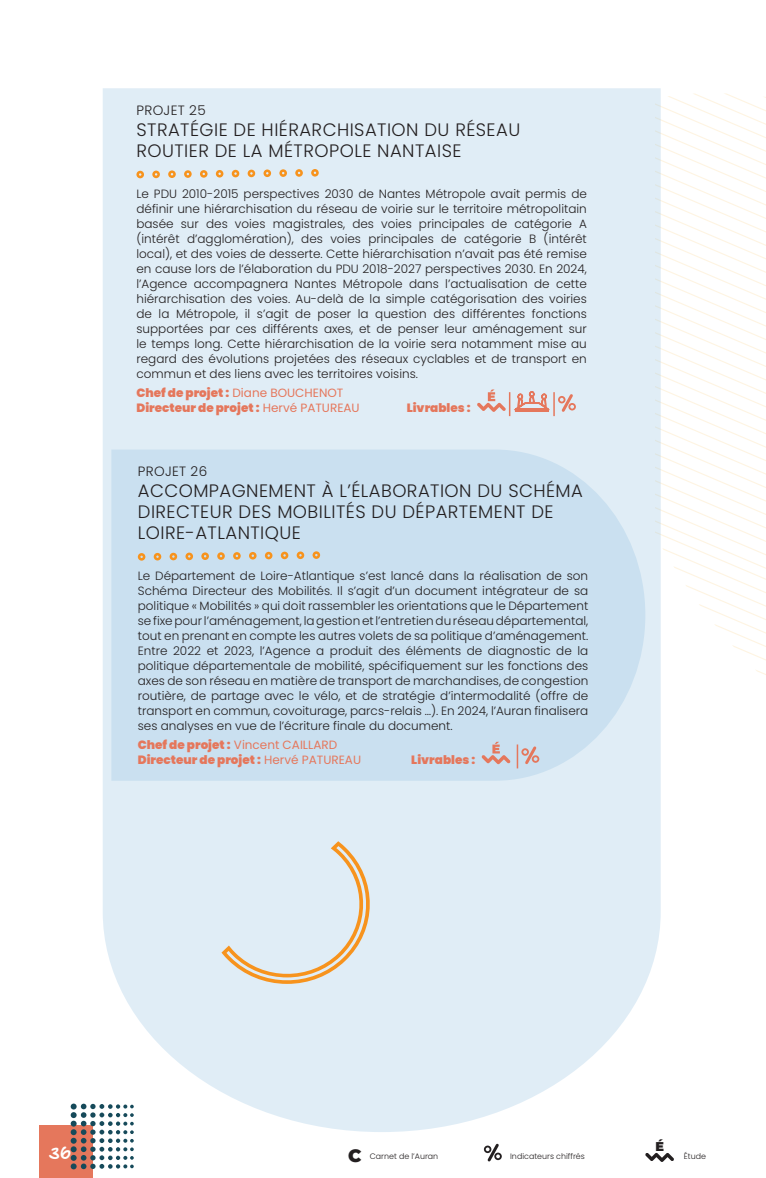
<style>
.page{position:relative;width:766px;height:1178px;background:#fff}
.page>*{position:absolute;margin:0;border:0;box-sizing:border-box;transform-origin:0 0}
.t1{font:300 18px/21px "Poppins";letter-spacing:.025em;color:#231f20}
.t2{font:900 18px "Montserrat Alternates";color:#231f20}
.t3{font:300 13.5px "Poppins";letter-spacing:.025em;color:#231f20}
.t4{font:13.5px "Hand Of Sean Demo";color:#fff}
.t5{font:900 12.75px "Montserrat";color:#231f20}
.t6{font:300 12px/15px "Poppins";color:#231f20;text-align:justify}
.t7{font:900 12px/15px "Poppins";color:#e5775c}
.t8{font:300 7.95px "Poppins";color:#231f20}
.s1{font-weight:400}
</style>
<div class="page">
<svg style="left:660px;top:538px;width:105px;height:14px"></svg>
<svg style="left:660px;top:525px;width:105px;height:13px"></svg>
<svg style="left:660px;top:498px;width:105px;height:14px"></svg>
<svg style="left:660px;top:103px;width:105px;height:382px"></svg>
<svg style="left:667px;top:96px;width:98px;height:375px"></svg>
<svg style="left:692px;top:93px;width:73px;height:365px"></svg>
<div style="left:39px;top:1125px;width:54px;height:53px;background:#e5775c"></div>
<svg style="left:71px;top:1103px;width:63px;height:66px"></svg>
<div style="left:103px;top:88px;width:557px;height:1044px;background:#e0edf6"></div>
<div style="left:111px;top:449px;width:534px;height:332px;background:#cae0f0"></div>
<svg style="left:138px;top:553px;width:7px;height:8px"></svg>
<svg style="left:154px;top:553px;width:7px;height:7px"></svg>
<svg style="left:169px;top:553px;width:8px;height:7px"></svg>
<svg style="left:185px;top:553px;width:8px;height:7px"></svg>
<svg style="left:201px;top:552px;width:8px;height:8px"></svg>
<svg style="left:217px;top:552px;width:8px;height:8px"></svg>
<svg style="left:233px;top:552px;width:8px;height:8px"></svg>
<svg style="left:249px;top:552px;width:7px;height:7px"></svg>
<svg style="left:265px;top:552px;width:7px;height:7px"></svg>
<svg style="left:281px;top:552px;width:7px;height:7px"></svg>
<svg style="left:296px;top:551px;width:8px;height:8px"></svg>
<svg style="left:312px;top:551px;width:8px;height:8px"></svg>
<svg style="left:481px;top:742px;width:29px;height:22px"></svg>
<hr style="left:516px;top:744px;width:2px;height:24px;background:#e5775c">
<svg style="left:521px;top:744px;width:18px;height:23px"></svg>
<svg style="left:136px;top:171px;width:8px;height:7px"></svg>
<svg style="left:152px;top:171px;width:8px;height:7px"></svg>
<svg style="left:168px;top:170px;width:8px;height:8px"></svg>
<svg style="left:184px;top:170px;width:8px;height:8px"></svg>
<svg style="left:200px;top:170px;width:7px;height:8px"></svg>
<svg style="left:216px;top:170px;width:7px;height:8px"></svg>
<svg style="left:232px;top:170px;width:7px;height:7px"></svg>
<svg style="left:247px;top:170px;width:8px;height:7px"></svg>
<svg style="left:263px;top:169px;width:8px;height:8px"></svg>
<svg style="left:279px;top:169px;width:8px;height:8px"></svg>
<svg style="left:295px;top:169px;width:8px;height:8px"></svg>
<svg style="left:311px;top:169px;width:7px;height:8px"></svg>
<svg style="left:477px;top:389px;width:28px;height:23px"></svg>
<hr style="left:508px;top:392px;width:2px;height:24px;background:#e5775c">
<svg style="left:511px;top:369px;width:64px;height:47px"></svg>
<svg style="left:221px;top:841px;width:157px;height:147px"></svg>
<svg style="left:645px;top:1153px;width:29px;height:9px"></svg>
<svg style="left:484px;top:1143px;width:17px;height:19px"></svg>
<p class="t3" style="left:136px;top:102px;width:71px">PROJET 25</p>
<h1 class="t1" style="left:136px;top:119px;width:385px">STRATÉGIE DE HIÉRARCHISATION DU RÉSEAU<br>ROUTIER DE LA MÉTROPOLE NANTAISE</h1>
<p class="t6" style="left:136px;top:186px;width:452px">Le PDU 2010-2015 perspectives 2030 de Nantes Métropole avait permis de définir une hiérarchisation du réseau de voirie sur le territoire métropolitain basée sur des voies magistrales, des voies principales de catégorie A (intérêt d’agglomération), des voies principales de catégorie B (intérêt local), et des voies de desserte. Cette hiérarchisation n’avait pas été remise en cause lors de l’élaboration du PDU 2018-2027 perspectives 2030. En 2024, l’Agence accompagnera Nantes Métropole dans l’actualisation de cette hiérarchisation des voies. Au-delà de la simple catégorisation des voiries de la Métropole, il s’agit de poser la question des différentes fonctions supportées par ces différents axes, et de penser leur aménagement sur le temps long. Cette hiérarchisation de la voirie sera notamment mise au regard des évolutions projetées des réseaux cyclables et de transport en commun et des liens avec les territoires voisins.</p>
<p class="t7" style="left:136px;top:385px;width:225px">Chef de projet : <span class="s1">Diane BOUCHENOT<br></span>Directeur de projet : <span class="s1">Hervé PATUREAU</span></p>
<p class="t7" style="left:406px;top:400px;width:65px">Livrables :</p>
<p class="t3" style="left:138px;top:463px;width:71px">PROJET 26</p>
<h1 class="t1" style="left:138px;top:480px;width:446px">ACCOMPAGNEMENT À L’ÉLABORATION DU SCHÉMA<br>DIRECTEUR DES MOBILITÉS DU DÉPARTEMENT DE<br>LOIRE-ATLANTIQUE</h1>
<p class="t6" style="left:138px;top:568px;width:452px">Le Département de Loire-Atlantique s’est lancé dans la réalisation de son Schéma Directeur des Mobilités. Il s’agit d’un document intégrateur de sa politique « Mobilités » qui doit rassembler les orientations que le Département se fixe pour l’aménagement, la gestion et l’entretien du réseau départemental, tout en prenant en compte les autres volets de sa politique d’aménagement.<br>Entre 2022 et 2023, l’Agence a produit des éléments de diagnostic de la politique départementale de mobilité, spécifiquement sur les fonctions des axes de son réseau en matière de transport de marchandises, de congestion routière, de partage avec le vélo, et de stratégie d’intermodalité (offre de transport en commun, covoiturage, parcs-relais …). En 2024, l’Auran finalisera ses analyses en vue de l’écriture finale du document.</p>
<p class="t7" style="left:138px;top:737px;width:225px">Chef de projet : <span class="s1">Vincent CAILLARD<br></span>Directeur de projet : <span class="s1">Hervé PATUREAU</span></p>
<p class="t7" style="left:411px;top:752px;width:65px">Livrables :</p>
<p class="t4" style="left:49px;top:1146px;width:23px">36</p>
<p class="t5" style="left:655px;top:1137px;width:10px">É</p>
<h1 class="t2" style="left:348px;top:1142px;width:15px">C</h1>
<p class="t8" style="left:369px;top:1151px;width:70px">Carnet de l’Auran</p>
<p class="t8" style="left:510px;top:1151px;width:76px">Indicateurs chiffrés</p>
<p class="t8" style="left:683px;top:1151px;width:24px">Étude</p>
</div>
